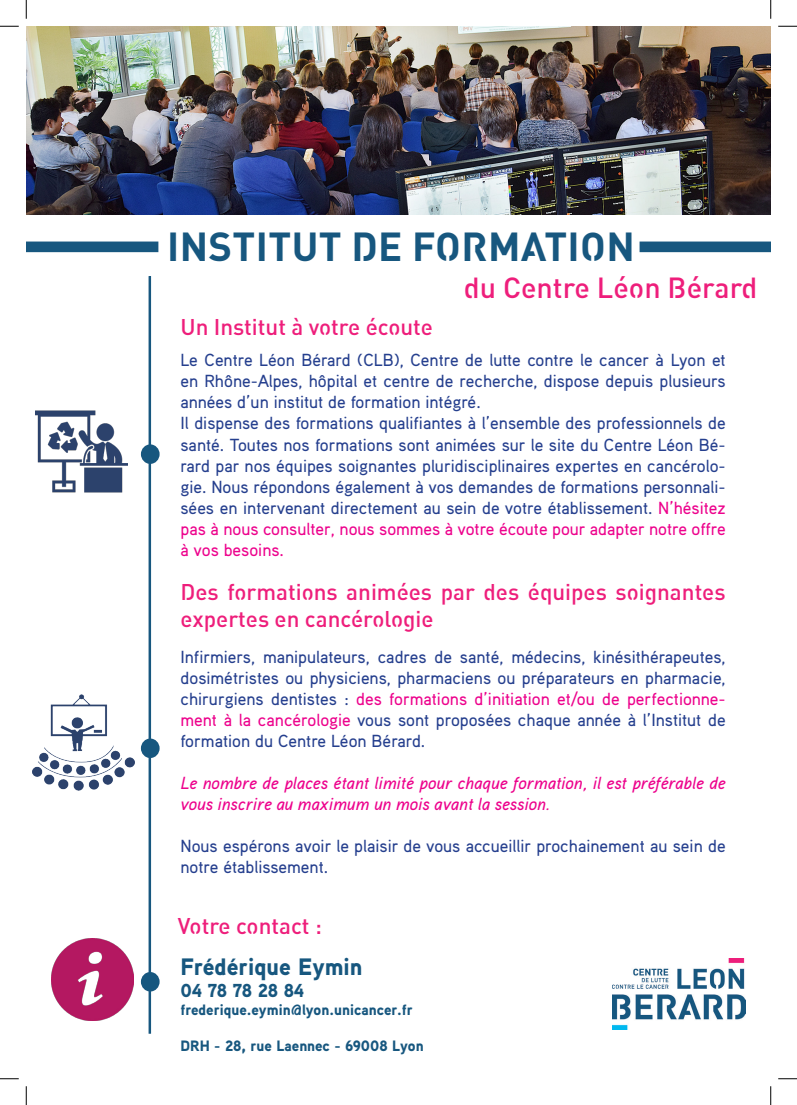
<style>
.page{position:relative;width:797px;height:1105px;background:#fff}
.page>*{position:absolute;margin:0;border:0;box-sizing:border-box;transform-origin:0 0}
.t1{font:700 40px "Streetvertising";letter-spacing:.01em;color:#17577f}
.t2{font:500 28.75px "Streetvertising";color:#ee1e7b}
.t3{font:900 23.75px "Aaux Pro";color:#17577f}
.t4{font:500 22.5px/27px "Streetvertising";color:#ee1e7b}
.t5{font:900 18.75px "Aaux Pro";letter-spacing:-.02em;color:#17577f}
.t6{font:500 17.5px/21px "Aaux Pro";color:#253f8e;text-align:justify}
.t7{font:italic 500 17.5px/21px "Aaux Pro";color:#ed028c}
.t8{font:900 15px "Aaux Pro";color:#17577f}
.s1{color:#ed028c}
</style>
<div class="page">
<img style="left:612px;top:958px;width:133px;height:72px">
<svg style="left:26px;top:242px;width:132px;height:10px"></svg>
<img style="left:26px;top:26px;width:744px;height:188px">
<svg style="left:639px;top:242px;width:131px;height:10px"></svg>
<div style="left:148px;top:276px;width:3px;height:758px;border:1px solid #17577f"></div>
<img style="left:36px;top:410px;width:92px;height:83px">
<div style="left:141px;top:444px;width:19px;height:20px;background:#17577f;border-radius:50%"></div>
<div style="left:141px;top:738px;width:19px;height:20px;background:#17577f;border-radius:50%"></div>
<img style="left:32px;top:694px;width:103px;height:97px">
<div style="left:141px;top:972px;width:19px;height:19px;background:#17577f;border-radius:50%"></div>
<img style="left:52px;top:939px;width:81px;height:81px">
<svg style="left:0;top:25px;width:19px;height:2px"></svg>
<svg style="left:778px;top:25px;width:19px;height:2px"></svg>
<svg style="left:0;top:1078px;width:19px;height:1px"></svg>
<svg style="left:778px;top:1078px;width:19px;height:1px"></svg>
<svg style="left:25px;top:0;width:2px;height:19px"></svg>
<svg style="left:25px;top:1086px;width:2px;height:19px"></svg>
<svg style="left:770px;top:0;width:1px;height:19px"></svg>
<svg style="left:770px;top:1086px;width:1px;height:19px"></svg>
<p class="t1" style="left:167px;top:220px;width:469px">INSTITUT DE FORMATION</p>
<p class="t2" style="left:464px;top:269px;width:295px">du Centre Léon Bérard</p>
<p class="t4" style="left:180px;top:313px;width:254px">Un Institut à votre écoute</p>
<p class="t6" style="left:180px;top:349px;width:547px">Le Centre Léon Bérard (CLB), Centre de lutte contre le cancer à Lyon et en Rhône-Alpes, hôpital et centre de recherche, dispose depuis plusieurs années d’un institut de formation intégré.</p>
<p class="t6" style="left:180px;top:412px;width:547px">Il dispense des formations qualifiantes à l’ensemble des professionnels de santé. Toutes nos formations sont animées sur le site du Centre Léon Bé&shy;rard par nos équipes soignantes pluridisciplinaires expertes en cancérolo&shy;gie. Nous répondons également à vos demandes de formations personnali&shy;sées en intervenant directement au sein de votre établissement. <span class="s1">N’hésitez pas à nous consulter, nous sommes à votre écoute pour adapter notre offre à vos besoins.</span></p>
<p class="t4" style="left:180px;top:577px;width:546px">Des formations animées par des équipes soignantes expertes en cancérologie</p>
<p class="t6" style="left:180px;top:646px;width:547px">Infirmiers, manipulateurs, cadres de santé, médecins, kinésithérapeutes, dosimétristes ou physiciens, pharmaciens ou préparateurs en pharmacie, chirurgiens dentistes : <span class="s1">des formations d’initiation et/ou de perfectionne&shy;ment à la cancérologie</span> vous sont proposées chaque année à l’Institut de formation du Centre Léon Bérard.</p>
<p class="t7" style="left:180px;top:772px;width:546px">Le nombre de places étant limité pour chaque formation, il est préférable de vous inscrire au maximum un mois avant la session.</p>
<p class="t6" style="left:180px;top:835px;width:546px">Nous espérons avoir le plaisir de vous accueillir prochainement au sein de notre établissement.</p>
<p class="t4" style="left:178px;top:912px;width:146px">Votre contact :</p>
<p class="t3" style="left:180px;top:951px;width:184px">Frédérique Eymin</p>
<p class="t5" style="left:180px;top:979px;width:125px">04 78 78 28 84</p>
<p class="t8" style="left:180px;top:1000px;width:234px">frederique.eymin@lyon.unicancer.fr</p>
<p class="t8" style="left:180px;top:1036px;width:245px">DRH - 28, rue Laennec - 69008 Lyon</p>
</div>
